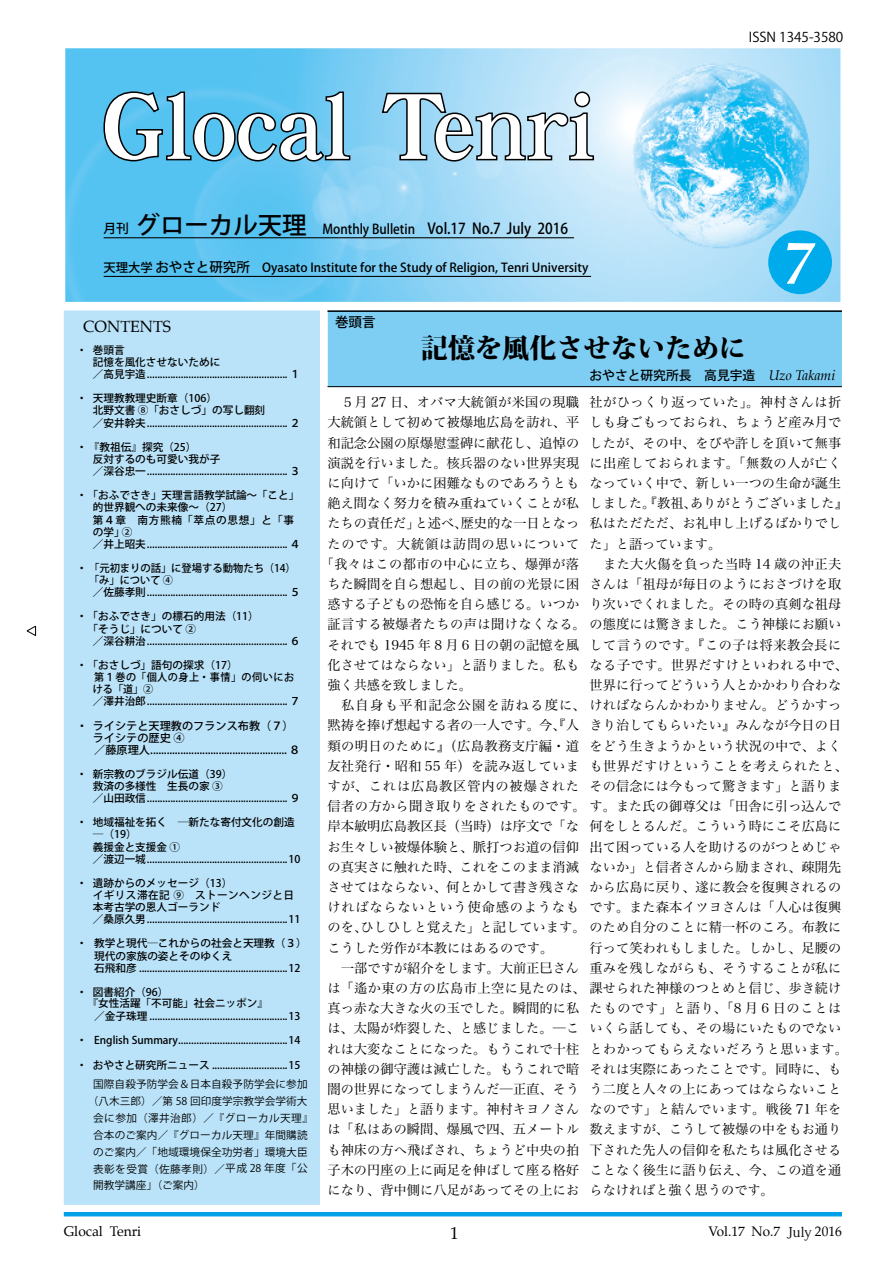
<style>
.page{position:relative;width:893px;height:1263px;background:#fff}
.page>*{position:absolute;margin:0;border:0;box-sizing:border-box;transform-origin:0 0}
.t1{font:italic 700 60.9px "Palatino";color:#fff}
.t2{font:800 27.15px "Koz Min Pro";color:#000}
.t3{font:500 24.45px "Koz Go Pro";color:#000}
.t4{font:16.95px "Palatino";color:#000}
.t5{font:15.9px "Palatino";color:#000}
.t6{font:13.8px "Palatino";color:#000}
.t7{font:500 13.5px "Koz Go Pro";color:#000}
.t8{font:13.5px "Palatino";color:#000}
.t9{font:13.5px "Koz Go Pro";color:#000}
.t10{font:13.35px/20.2px "Hira Min Pro W3";letter-spacing:.01em;color:#000;text-align:justify}
.t11{font:13.35px "Hira Min Pro W3";letter-spacing:.035em;color:#000}
.t12{font:13.35px "Hira Min Pro W3";letter-spacing:.04em;color:#000}
.t13{font:13.35px "Hira Min Pro W3";letter-spacing:.03em;color:#000}
.t14{font:13.35px "Hira Min Pro W3";letter-spacing:.055em;color:#000}
.t15{font:500 12.75px "Koz Go Pro";color:#000}
.t16{font:500 12.3px "Koz Go Pro";color:#000}
.t17{font:500 11.1px/12px "Koz Go Pro";color:#000}
.t18{font:500 10.65px/12.1px "Koz Go Pro";color:#000}
.t19{font:10.65px/17px "Koz Go Pro";letter-spacing:.01em;color:#000;text-align:center}
.t20{font:500 10.65px/12.1px "Koz Go Pro";letter-spacing:.025em;color:#000}
.t21{font:500 10.65px "Koz Go Pro";color:#000;scale:.96 1}
.s1{font-size:12.75px}
.s2{font-size:15px}
.s3{font-size:13.5px}
.s4{font-family:"Palatino";font-weight:400;font-style:italic;font-size:13.8px}
.s5{font-family:"Koz Min Pro"}
</style>
<div class="page">
<img style="left:67px;top:50px;width:772px;height:250px">
<div style="left:64px;top:47px;width:778px;height:256px;border:2px solid #fff"></div>
<svg style="left:103px;top:91px;width:248px;height:71px"></svg>
<svg style="left:381px;top:91px;width:213px;height:71px"></svg>
<div style="left:328px;top:310px;width:514px;height:77px;background:#7ecef4"></div>
<hr style="left:327px;top:386px;width:515px;height:1px;background:#000">
<hr style="left:327px;top:310px;width:515px;height:2px;background:#000">
<div style="left:64px;top:310px;width:256px;height:895px;background:#bae3f9"></div>
<hr style="left:64px;top:1212px;width:778px;height:4px;background:#00a0e9">
<hr style="left:104px;top:237px;width:470px;height:1px;background:#000">
<hr style="left:104px;top:276px;width:487px;height:1px;background:#000">
<svg style="left:26px;top:625px;width:10px;height:11px"></svg>
<div style="left:768px;top:230px;width:64px;height:64px;background:#00abeb;border-radius:50%"></div>
<h3 class="t3" style="left:136px;top:209px;width:173px">グローカル天理</h3>
<p class="t7" style="left:103px;top:220px;width:466px"><span class="s1">月刊</span> 　　　　　　　　　　　　 　Monthly Bulletin　<span class="s2">Vol.17 No.7 July 2016</span></p>
<p class="t16" style="left:103px;top:259px;width:499px">天理大学 <span class="s3">おやさと研究所</span>　Oyasato Institute for the Study of Religion, Tenri University　</p>
<p class="t9" style="left:749px;top:28px;width:96px">ISSN 1345-3580</p>
<h1 class="t1" style="left:783px;top:215px;width:31px">7</h1>
<p class="t5" style="left:83px;top:314px;width:89px">CONTENTS</p>
<p class="t18" style="left:93px;top:344px;width:209px;text-indent:-16px">・巻頭言　<br>記憶を風化させないために　<br>／高見宇造...................................................... １</p>
<p class="t18" style="left:93px;top:393px;width:209px;text-indent:-16px">・天理教教理史断章（106）<br>北野文書 ⑧「おさしづ」の写し翻刻<br>／安井幹夫...................................................... ２</p>
<p class="t18" style="left:93px;top:441px;width:209px;text-indent:-16px">・『教祖伝』探究（25）<br>反対するのも可愛い我が子<br>／深谷忠一...................................................... ３</p>
<p class="t18" style="left:93px;top:490px;width:209px;text-indent:-16px">・「おふでさき」天理言語教学試論〜「こと」的世界観への未来像〜（27）<br>第４章　南方熊楠「萃点の思想」と「事の学」②<br>／井上昭夫...................................................... ４</p>
<p class="t18" style="left:77px;top:562px;width:221px">・「元初まりの話」に登場する動物たち（14）</p>
<p class="t21" style="left:89px;top:573px;width:89px">「み」について ④</p>
<p class="t18" style="left:93px;top:587px;width:209px">／佐藤孝則...................................................... ５</p>
<p class="t18" style="left:77px;top:611px;width:184px">・「おふでさき」の標石的用法（11）</p>
<p class="t18" style="left:87px;top:623px;width:110px">「そうじ」について ②</p>
<p class="t18" style="left:93px;top:635px;width:209px">／深谷耕治...................................................... ６</p>
<p class="t20" style="left:93px;top:659px;width:209px;text-indent:-16px">・「おさしづ」語句の探求（17）<br>第１巻の「個人の身上・事情」の伺いにおける「道」②<br>／澤井治郎...................................................... ７</p>
<p class="t17" style="left:93px;top:720px;width:209px;text-indent:-16px">・ライシテと天理教のフランス布教（７）ライシテの歴史 ④<br>／藤原理人.................................................. ８</p>
<p class="t18" style="left:93px;top:768px;width:209px;text-indent:-16px">・新宗教のブラジル伝道（39）<br>救済の多様性　生長の家 ③<br>／山田政信...................................................... ９</p>
<p class="t18" style="left:93px;top:817px;width:209px;text-indent:-16px">・地域福祉を拓く　─新たな寄付文化の創造─（19）<br>義援金と支援金 ①<br>／渡辺一城......................................................10</p>
<p class="t18" style="left:93px;top:877px;width:209px;text-indent:-16px">・遺跡からのメッセージ（13）<br>イギリス滞在記 ⑨　ストーンヘンジと日本考古学の恩人ゴーランド<br>／桑原久男......................................................11</p>
<p class="t18" style="left:94px;top:938px;width:214px;text-indent:-18px">・ 教学と現代─これからの社会と天理教（３）現代の家族の姿とそのゆくえ<br>石飛和彦 .........................................................12</p>
<p class="t18" style="left:87px;top:987px;width:182px;line-height:11.1px;text-indent:-11px">・図書紹介（96）<br>『女性活躍「不可能」社会ニッポン』</p>
<p class="t18" style="left:94px;top:1011px;width:208px">／金子珠理 .....................................................13</p>
<p class="t18" style="left:77px;top:1035px;width:225px">・ English Summary..........................................14</p>
<p class="t18" style="left:77px;top:1059px;width:225px">・おやさと研究所ニュース .............................15</p>
<p class="t19" style="left:88px;top:1076px;width:227px">国際自殺予防学会＆日本自殺予防学会に参加（八木三郎）／第 58 回印度学宗教学会学術大会に参加（澤井治郎）／『グローカル天理』合本のご案内／『グローカル天理』年間購読のご案内／「地域環境保全功労者」環境大臣表彰を受賞（佐藤孝則）／平成 28 年度「公</p>
<p class="t19" style="left:93px;top:1177px;width:113px">開教学講座」（ご案内）</p>
<p class="t7" style="left:335px;top:314px;width:42px">巻頭言</p>
<h2 class="t2" style="left:421px;top:327px;width:327px">記憶を風化させないために</h2>
<p class="t10" style="left:590px;top:391px;width:260px;text-align:left">社がひっくり返っていた」。神村さんは折しも身ごもっておられ、ちょうど産み月でしたが、その中、をびや許しを頂いて無事に出産しておられます。「無数の人が亡くなっていく中で、新しい一つの生命が誕生しました。『教祖、ありがとうございました』私はただただ、お礼申し上げるばかりでした」と語っています。</p>
<p class="t13" style="left:603px;top:552px;width:240px">また大火傷を負った当時 14 歳の沖正夫</p>
<p class="t10" style="left:590px;top:573px;width:253px">さんは「祖母が毎日のようにおさづけを取</p>
<p class="t10" style="left:590px;top:593px;width:253px">り次いでくれました。その時の真剣な祖母</p>
<p class="t11" style="left:327px;top:613px;width:515px">証言する被爆者たちの声は聞けなくなる。の態度には驚きました。こう神様にお願い</p>
<p class="t12" style="left:590px;top:633px;width:253px">して言うのです。『この子は将来教会長に</p>
<p class="t12" style="left:590px;top:653px;width:260px">なる子です。世界だすけといわれる中で、</p>
<p class="t10" style="left:590px;top:674px;width:253px">世界に行ってどういう人とかかわり合わな</p>
<p class="t10" style="left:341px;top:694px;width:502px">私自身も平和記念公園を訪ねる度に、ければならんかわかりません。どうかすっ</p>
<p class="t10" style="left:590px;top:714px;width:253px">きり治してもらいたい』みんなが今日の日</p>
<p class="t10" style="left:590px;top:734px;width:253px">をどう生きようかという状況の中で、よく</p>
<p class="t11" style="left:590px;top:754px;width:260px">も世界だすけということを考えられたと、</p>
<p class="t10" style="left:590px;top:775px;width:253px">その信念には今もって驚きます」と語りま</p>
<p class="t10" style="left:327px;top:795px;width:515px">信者の方から聞き取りをされたものです。す。また氏の御尊父は「田舎に引っ込んで</p>
<p class="t10" style="left:590px;top:815px;width:253px">何をしとるんだ。こういう時にこそ広島に</p>
<p class="t10" style="left:590px;top:835px;width:253px">出て困っている人を助けるのがつとめじゃ</p>
<p class="t10" style="left:590px;top:855px;width:253px">ないか」と信者さんから励まされ、疎開先</p>
<p class="t10" style="left:590px;top:876px;width:253px">から広島に戻り、遂に教会を復興されるの</p>
<p class="t10" style="left:590px;top:896px;width:253px">です。また森本イツヨさんは「人心は復興</p>
<p class="t10" style="left:327px;top:916px;width:515px">のを、ひしひしと覚えた」と記しています。のため自分のことに精一杯のころ。布教に</p>
<p class="t10" style="left:590px;top:936px;width:253px">行って笑われもしました。しかし、足腰の</p>
<p class="t10" style="left:590px;top:956px;width:253px">重みを残しながらも、そうすることが私に</p>
<p class="t10" style="left:327px;top:976px;width:515px">は「遙か東の方の広島市上空に見たのは、課せられた神様のつとめと信じ、歩き続け</p>
<p class="t14" style="left:590px;top:997px;width:253px">たものです」と語り、「8 月 6 日のことは</p>
<p class="t10" style="left:590px;top:1017px;width:253px">いくら話しても、その場にいたものでない</p>
<p class="t11" style="left:590px;top:1037px;width:260px">とわかってもらえないだろうと思います。</p>
<p class="t10" style="left:590px;top:1057px;width:253px">それは実際にあったことです。同時に、も</p>
<p class="t10" style="left:590px;top:1077px;width:253px">う二度と人々の上にあってはならないこと</p>
<p class="t13" style="left:590px;top:1098px;width:253px">なのです」と結んでいます。戦後 71 年を</p>
<p class="t10" style="left:590px;top:1118px;width:253px">数えますが、こうして被爆の中をもお通り</p>
<p class="t10" style="left:590px;top:1138px;width:253px">下された先人の信仰を私たちは風化させる</p>
<p class="t10" style="left:590px;top:1158px;width:253px">ことなく後生に語り伝え、今、この道を通</p>
<p class="t10" style="left:590px;top:1178px;width:186px">らなければと強く思うのです。</p>
<p class="t15" style="left:589px;top:367px;width:247px">おやさと研究所長　高見宇造 <span class="s4">Uzo Takami</span></p>
<p class="t10" style="left:321px;top:391px;width:260px;text-align:right">５月 27 日、オバマ大統領が米国の現職<br>大統領として初めて被爆地広島を訪れ、平和記念公園の原爆慰霊碑に献花し、追悼の演説を行いました。核兵器のない世界実現に向けて「いかに困難なものであろうとも絶え間なく努力を積み重ねていくことが私たちの責任だ」と述べ、歴史的な一日となったのです。大統領は訪問の思いについて「我々はこの都市の中心に立ち、爆弾が落ちた瞬間を自ら想起し、目の前の光景に困惑する子どもの恐怖を自ら感じる。いつか</p>
<p class="t10" style="left:327px;top:633px;width:253px">それでも 1945 年 8 月 6 日の朝の記憶を風化させてはならない」と語りました。私も強く共感を致しました。</p>
<p class="t10" style="left:327px;top:714px;width:253px">黙祷を捧げ想起する者の一人です。今、『人類の明日のために』（広島教務支庁編・道友社発行･昭和 55 年）を読み返していますが、これは広島教区管内の被爆された</p>
<p class="t10" style="left:327px;top:815px;width:253px">岸本敏明広島教区長（当時）は序文で「なお生々しい被爆体験と、脈打つお道の信仰の真実さに触れた時、これをこのまま消滅させてはならない、何とかして書き残さなければならないという使命感のようなも</p>
<p class="t10" style="left:341px;top:936px;width:240px;text-indent:-14px">こうした労作が本教にはあるのです。<br>一部ですが紹介をします。大前正巳さん</p>
<p class="t10" style="left:327px;top:997px;width:253px">真っ赤な大きな火の玉でした。瞬間的に私は、太陽が炸裂した、と感じました。─これは大変なことになった。もうこれで十柱の神様の御守護は滅亡した。もうこれで暗闇の世界になってしまうんだ─正直、そう思いました」と語ります。神村キヨノさんは「私はあの瞬間、爆風で四、五メートルも神床の方へ飛ばされ、ちょうど中央の拍子木の円座の上に両足を伸ばして座る格好になり、背中側に八足があってその上にお</p>
<p class="t6" style="left:64px;top:1220px;width:79px">Glocal Tenri</p>
<p class="t4" style="left:450px;top:1219px;width:10px">1</p>
<p class="t8" style="left:708px;top:1220px;width:135px">Vol.17 No.7 <span class="s5">July</span> 2016</p>
</div>
